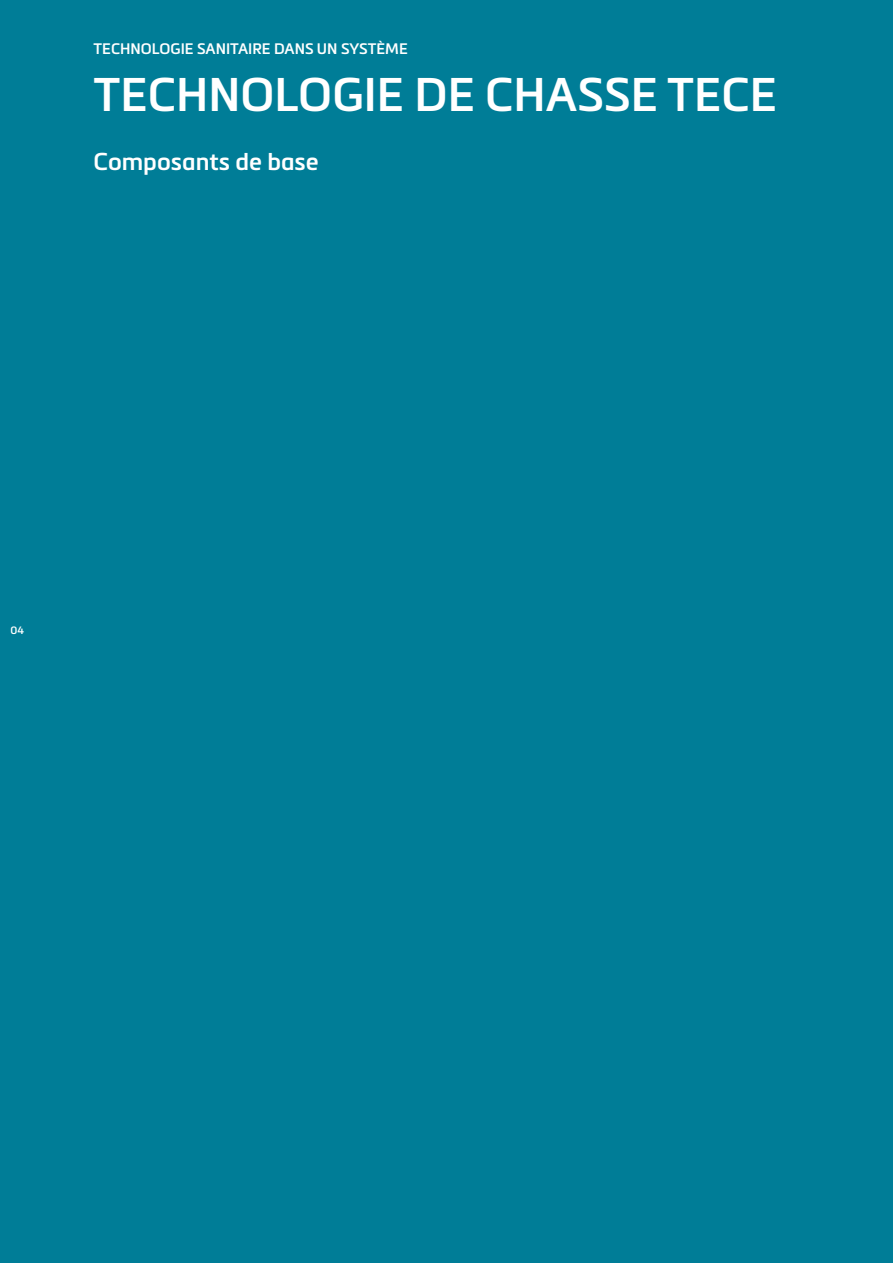
<style>
.page{position:relative;width:893px;height:1263px;background:#007d97}
.page>*{position:absolute;margin:0;border:0;box-sizing:border-box;transform-origin:0 0}
.t1{font:600 46.5px "Metronic Pro";color:#fff}
.t2{font:600 24px "Metronic Pro";color:#fff}
.t3{font:600 15px "Metronic Pro";color:#fff}
.t4{font:600 10.5px "Metronic Pro";color:#fff}
</style>
<div class="page">
<p class="t3" style="left:94px;top:39px;width:316px">TECHNOLOGIE SANITAIRE DANS UN SYSTÈME</p>
<h1 class="t1" style="left:94px;top:66px;width:685px">TECHNOLOGIE DE CHASSE TECE</h1>
<h2 class="t2" style="left:94px;top:146px;width:227px">Composants de base</h2>
<p class="t4" style="left:11px;top:624px;width:15px">04</p>
</div>
